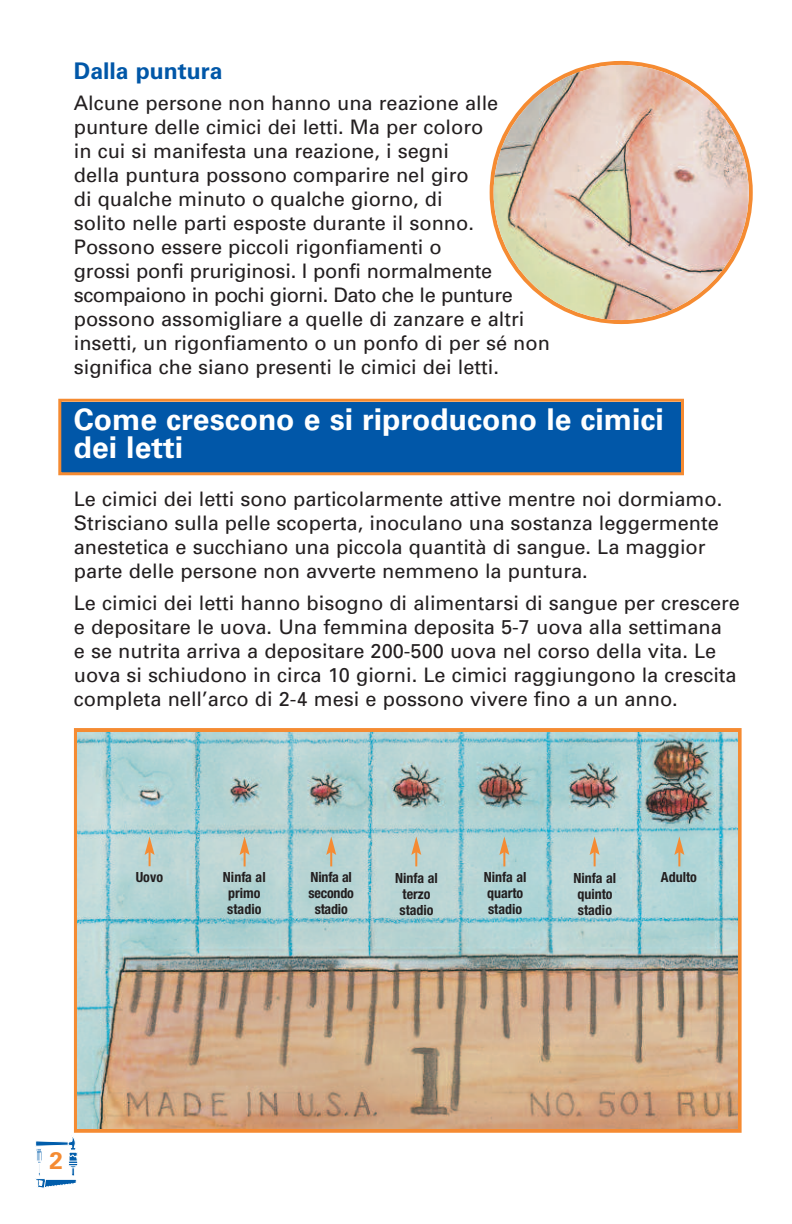
<style>
.page{position:relative;width:792px;height:1224px;background:#fff}
.page>*{position:absolute;margin:0;border:0;box-sizing:border-box;transform-origin:0 0}
.t1{font:700 30px/28px "Univers";color:#fff}
.t2{font:700 24px "Univers";color:#f58b32}
.t3{font:700 23px "Univers";color:#0157a8}
.t4{font:20px/24px "Univers";color:#231f20}
.t5{font:700 condensed 14px/16px "Helvetica Neue";color:#231f20;text-align:center}
</style>
<div class="page">
<div style="left:61px;top:402px;width:620px;height:70px;background:#0157a8"></div>
<div style="left:58px;top:399px;width:626px;height:76px;border:3px solid #f58b32"></div>
<div style="left:74px;top:728px;width:668px;height:405px;border:4px solid #f58b32"></div>
<img style="left:78px;top:732px;width:660px;height:397px">
<svg style="left:35px;top:1137px;width:43px;height:52px"></svg>
<svg style="left:490px;top:61px;width:263px;height:263px"></svg>
<img style="left:494px;top:65px;width:255px;height:255px">
<svg style="left:145px;top:836px;width:10px;height:30px"></svg>
<svg style="left:590px;top:836px;width:10px;height:30px"></svg>
<svg style="left:499px;top:836px;width:10px;height:30px"></svg>
<svg style="left:411px;top:836px;width:10px;height:30px"></svg>
<svg style="left:326px;top:836px;width:10px;height:30px"></svg>
<svg style="left:240px;top:836px;width:10px;height:30px"></svg>
<svg style="left:674px;top:836px;width:10px;height:30px"></svg>
<p class="t3" style="left:74px;top:62px;width:150px">Dalla puntura</p>
<p class="t4" style="left:74px;top:93px;width:478px">Alcune persone non hanno una reazione alle punture delle cimici dei letti. Ma per coloro<br>in cui si manifesta una reazione, i segni<br>della puntura possono comparire nel giro<br>di qualche minuto o qualche giorno, di<br>solito nelle parti esposte durante il sonno.<br>Possono essere piccoli rigonfiamenti o<br>grossi ponfi pruriginosi. I ponfi normalmente scompaiono in pochi giorni. Dato che le punture possono assomigliare a quelle di zanzare e altri insetti, un rigonfiamento o un ponfo di per sé non significa che siano presenti le cimici dei letti.</p>
<h1 class="t1" style="left:74px;top:408px;width:592px">Come crescono e si riproducono le cimici dei letti</h1>
<p class="t4" style="left:74px;top:489px;width:650px">Le cimici dei letti sono particolarmente attive mentre noi dormiamo.<br>Strisciano sulla pelle scoperta, inoculano una sostanza leggermente anestetica e succhiano una piccola quantità di sangue. La maggior parte delle persone non avverte nemmeno la puntura.</p>
<p class="t4" style="left:74px;top:593px;width:668px">Le cimici dei letti hanno bisogno di alimentarsi di sangue per crescere e depositare le uova. Una femmina deposita 5-7 uova alla settimana<br>e se nutrita arriva a depositare 200-500 uova nel corso della vita. Le uova si schiudono in circa 10 giorni. Le cimici raggiungono la crescita completa nell’arco di 2-4 mesi e possono vivere fino a un anno.</p>
<p class="t5" style="left:136px;top:871px;width:29px">Uovo</p>
<p class="t5" style="left:309px;top:870px;width:47px">Ninfa al secondo stadio</p>
<p class="t5" style="left:223px;top:871px;width:44px">Ninfa al primo stadio</p>
<p class="t5" style="left:395px;top:871px;width:44px">Ninfa al terzo stadio</p>
<p class="t5" style="left:484px;top:870px;width:44px;text-align:left">Ninfa al quarto stadio</p>
<p class="t5" style="left:574px;top:871px;width:44px;text-align:left">Ninfa al quinto stadio</p>
<p class="t5" style="left:661px;top:871px;width:38px">Adulto</p>
<p class="t2" style="left:50px;top:1152px;width:15px">2</p>
</div>
